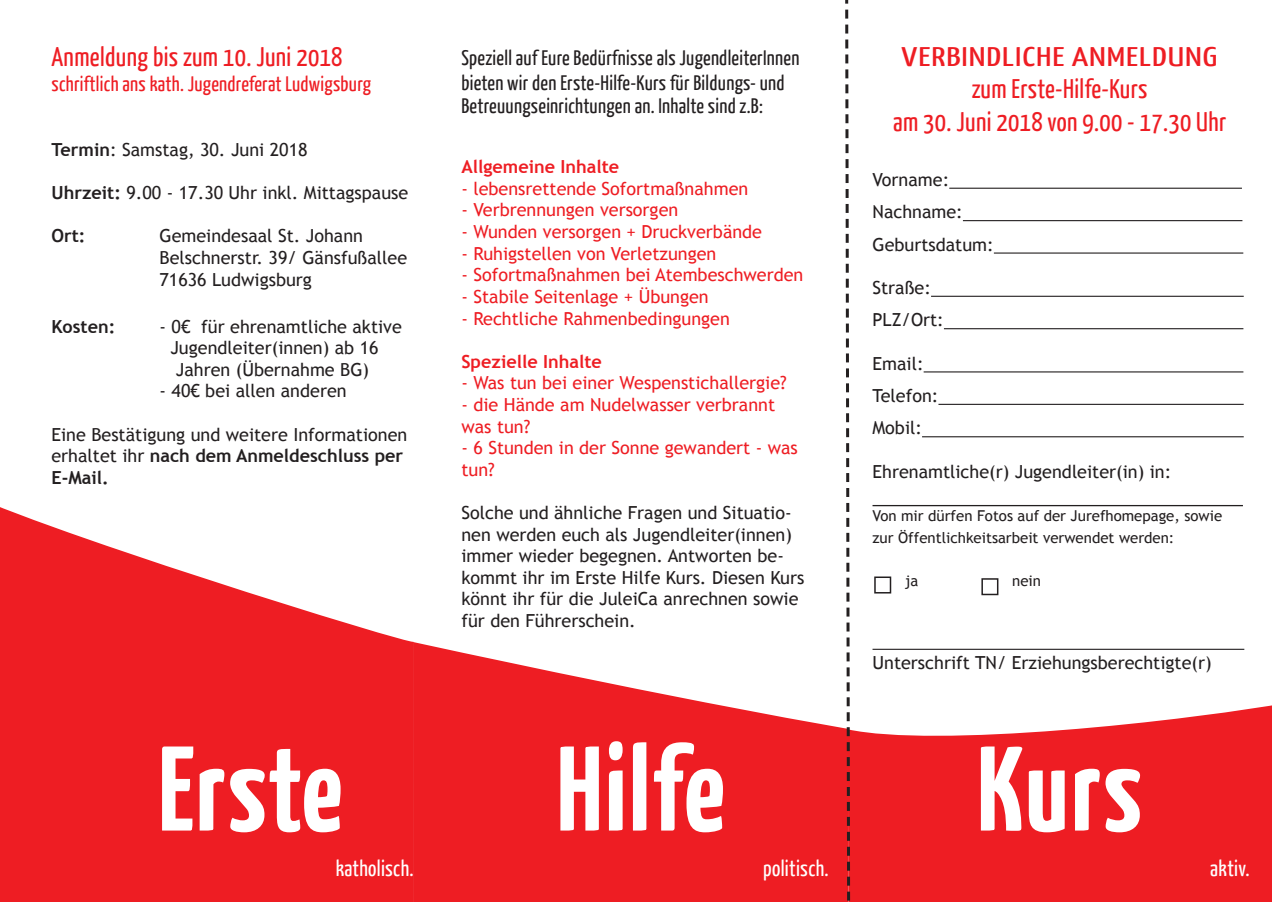
<style>
.page{position:relative;width:1272px;height:902px;background:#fff}
.page>*{position:absolute;margin:0;border:0;box-sizing:border-box;transform-origin:0 0}
.t1{font:700 120px "BDKJ";letter-spacing:.01em;color:#fff}
.t2{font:27px "BDKJ";color:#ee1d23}
.t3{font:27px "BDKJ";color:#ee1d23;scale:1.4 1}
.t4{font:22.5px "BDKJ";color:#fff}
.t5{font:21px/24.3px "BDKJ";color:#231f20}
.t6{font:21px "BDKJ";color:#ee1d23}
.t7{font:18px/21.6px "Trebuchet MS";color:#231f20}
.t8{font:18px/21.6px "Trebuchet MS";color:#ee1d23}
.t9{font:700 18px "Trebuchet MS";color:#ee1d23}
.t10{font:700 18px "Trebuchet MS";color:#231f20}
.t11{font:15px/21.6px "Trebuchet MS";color:#231f20}
.s1{font-weight:700}
</style>
<div class="page">
<svg style="left:851px;top:705px;width:420px;height:196px;background:#ef363b"></svg>
<svg style="left:0;top:507px;width:413px;height:394px;fill:#ee1d23"></svg>
<svg style="left:413px;top:642px;width:430px;height:259px;fill:#ee1d23"></svg>
<hr style="left:949px;top:188px;width:292px;height:1px;background:#231f20">
<hr style="left:962px;top:220px;width:280px;height:1px;background:#231f20">
<hr style="left:993px;top:252px;width:250px;height:1px;background:#231f20">
<hr style="left:931px;top:296px;width:312px;height:1px;background:#231f20">
<hr style="left:943px;top:328px;width:300px;height:1px;background:#231f20">
<hr style="left:923px;top:371px;width:320px;height:1px;background:#231f20">
<hr style="left:938px;top:404px;width:305px;height:1px;background:#231f20">
<hr style="left:922px;top:436px;width:321px;height:1px;background:#231f20">
<hr style="left:872px;top:505px;width:370px;height:1px;background:#231f20">
<hr style="left:872px;top:648px;width:372px;height:1px;background:#231f20">
<svg style="left:843px;top:0;width:8px;height:901px"></svg>
<div style="left:874px;top:576px;width:17px;height:17px;border:2px solid #231f20"></div>
<div style="left:981px;top:578px;width:17px;height:17px;border:2px solid #231f20"></div>
<p class="t2" style="left:51px;top:39px;width:293px">Anmeldung bis zum 10. Juni 2018</p>
<p class="t6" style="left:51px;top:70px;width:321px">schriftlich ans kath. Jugendreferat Ludwigsburg</p>
<p class="t7" style="left:51px;top:139px;width:257px"><span class="s1">Termin</span>: Samstag, 30. Juni 2018</p>
<p class="t7" style="left:51px;top:182px;width:358px"><span class="s1">Uhrzeit:</span> 9.00 - 17.30 Uhr inkl. Mittagspause</p>
<p class="t10" style="left:51px;top:225px;width:36px">Ort:</p>
<p class="t7" style="left:159px;top:225px;width:205px">Gemeindesaal St. Johann</p>
<p class="t7" style="left:159px;top:247px;width:249px">Belschnerstr. 39/ Gänsfußallee</p>
<p class="t7" style="left:159px;top:269px;width:154px">71636 Ludwigsburg</p>
<p class="t10" style="left:51px;top:315px;width:65px">Kosten:</p>
<p class="t7" style="left:170px;top:315px;width:233px;text-indent:-11px">- 0€ für ehrenamtliche aktive<br>Jugendleiter(innen) ab 16</p>
<p class="t7" style="left:176px;top:359px;width:195px">Jahren (Übernahme BG)</p>
<p class="t7" style="left:159px;top:380px;width:189px">- 40€ bei allen anderen</p>
<p class="t7" style="left:51px;top:423px;width:357px">Eine Bestätigung und weitere Informationen erhaltet ihr <span class="s1">nach dem Anmeldeschluss per<br>E-Mail.</span></p>
<p class="t5" style="left:461px;top:44px;width:340px">Speziell auf Eure Bedürfnisse als JugendleiterInnen bieten wir den Erste-Hilfe-Kurs für Bildungs- und<br>Betreuungseinrichtungen an. Inhalte sind z.B:</p>
<p class="t9" style="left:461px;top:155px;width:159px">Allgemeine Inhalte</p>
<p class="t8" style="left:461px;top:178px;width:288px">- lebensrettende Sofortmaßnahmen</p>
<p class="t8" style="left:461px;top:199px;width:218px">- Verbrennungen versorgen</p>
<p class="t8" style="left:461px;top:221px;width:302px">- Wunden versorgen + Druckverbände</p>
<p class="t8" style="left:461px;top:243px;width:256px">- Ruhigstellen von Verletzungen</p>
<p class="t8" style="left:461px;top:264px;width:343px">- Sofortmaßnahmen bei Atembeschwerden</p>
<p class="t8" style="left:461px;top:286px;width:249px">- Stabile Seitenlage + Übungen</p>
<p class="t8" style="left:461px;top:307px;width:270px">- Rechtliche Rahmenbedingungen</p>
<p class="t9" style="left:461px;top:350px;width:142px">Spezielle Inhalte</p>
<p class="t8" style="left:461px;top:372px;width:327px">- Was tun bei einer Wespenstichallergie?</p>
<p class="t8" style="left:461px;top:394px;width:315px">- die Hände am Nudelwasser verbrannt was tun?</p>
<p class="t8" style="left:461px;top:437px;width:338px">- 6 Stunden in der Sonne gewandert - was tun?</p>
<p class="t7" style="left:461px;top:502px;width:344px">Solche und ähnliche Fragen und Situatio&shy;nen werden euch als Jugendleiter(innen) immer wieder begegnen. Antworten be&shy;kommt ihr im Erste Hilfe Kurs. Diesen Kurs könnt ihr für die JuleiCa anrechnen sowie für den Führerschein.</p>
<p class="t3" style="left:901px;top:39px;width:227px">VERBINDLICHE ANMELDUNG</p>
<p class="t2" style="left:971px;top:72px;width:178px">zum Erste-Hilfe-Kurs</p>
<p class="t2" style="left:893px;top:104px;width:335px">am 30. Juni 2018 von 9.00 - 17.30 Uhr</p>
<p class="t7" style="left:872px;top:169px;width:78px">Vorname:</p>
<p class="t7" style="left:872px;top:201px;width:92px">Nachname:</p>
<p class="t7" style="left:872px;top:234px;width:123px">Geburtsdatum:</p>
<p class="t7" style="left:872px;top:277px;width:60px">Straße:</p>
<p class="t7" style="left:872px;top:309px;width:73px">PLZ/Ort:</p>
<p class="t7" style="left:872px;top:352px;width:53px">Email:</p>
<p class="t7" style="left:872px;top:385px;width:67px">Telefon:</p>
<p class="t7" style="left:872px;top:417px;width:51px">Mobil:</p>
<p class="t7" style="left:872px;top:460px;width:300px">Ehrenamtliche(r) Jugendleiter(in) in:</p>
<p class="t11" style="left:872px;top:505px;width:351px">Von mir dürfen Fotos auf der Jurefhomepage, sowie zur Öffentlichkeitsarbeit verwendet werden:</p>
<p class="t11" style="left:905px;top:569px;width:15px">ja</p>
<p class="t11" style="left:1012px;top:569px;width:30px">nein</p>
<p class="t7" style="left:872px;top:651px;width:341px">Unterschrift TN/ Erziehungsberechtigte(r)</p>
<p class="t1" style="left:158px;top:709px;width:187px">Erste</p>
<p class="t1" style="left:556px;top:709px;width:171px">Hilfe</p>
<p class="t1" style="left:977px;top:709px;width:167px">Kurs</p>
<p class="t4" style="left:336px;top:853px;width:80px">katholisch.</p>
<p class="t4" style="left:763px;top:853px;width:67px">politisch.</p>
<p class="t4" style="left:1210px;top:853px;width:41px">aktiv.</p>
</div>
